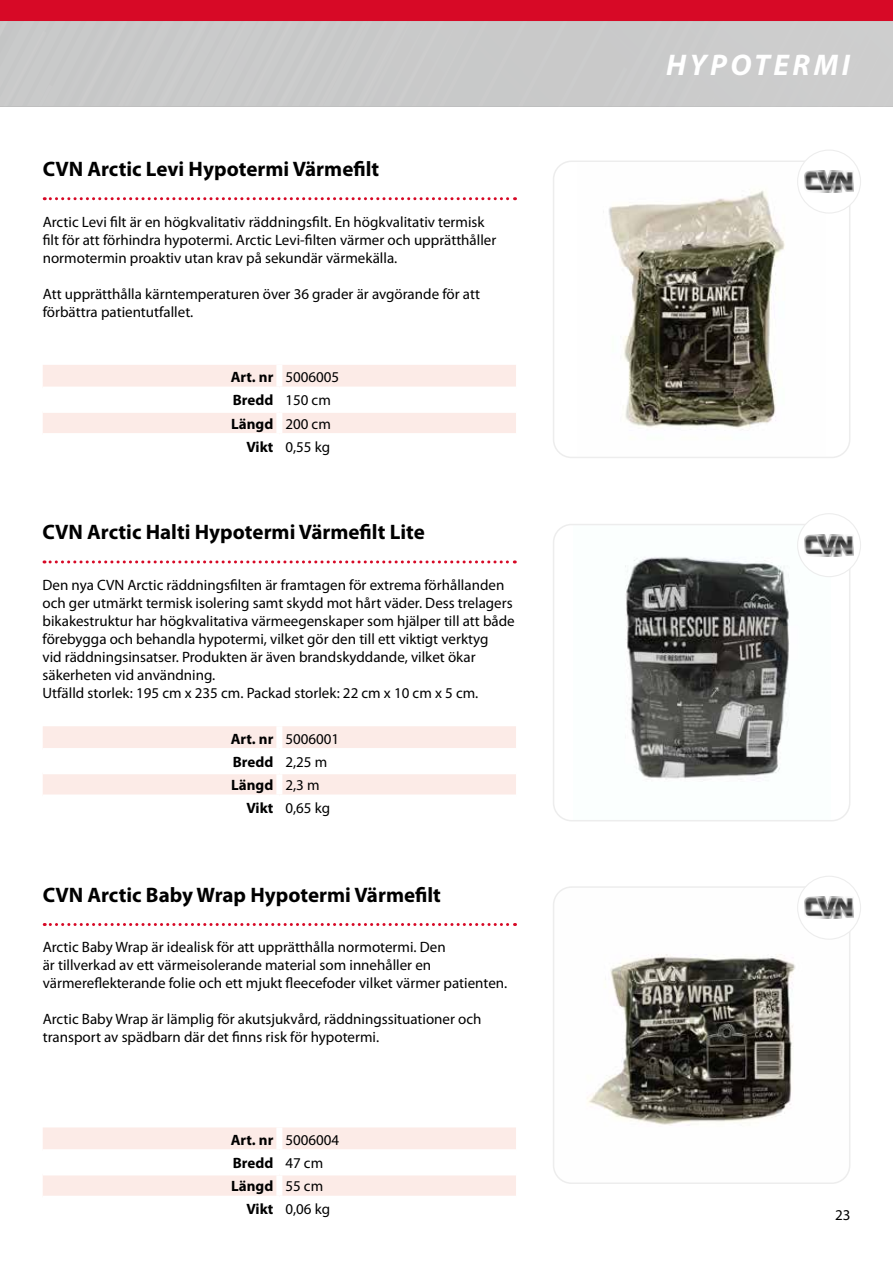
<style>
.page{position:relative;width:893px;height:1263px;background:#fff}
.page>*{position:absolute;margin:0;border:0;box-sizing:border-box;transform-origin:0 0}
.t1{font:italic 700 30px "Myriad Pro";letter-spacing:.12em;color:#fff}
.t2{font:700 21px "Myriad Pro";color:#000}
.t3{font:15px/18px "Myriad Pro";color:#000}
.t4{font:700 15px/23.2px "Myriad Pro";color:#000}
.s1{font-weight:700}
.s2{font-weight:400}
</style>
<div class="page">
<div style="left:0;top:0;width:893px;height:21px;background:#d70926"></div>
<div style="left:0;top:21px;width:893px;height:85px;background:#c9caca"></div>
<svg style="left:44px;top:197px;width:471px;height:3px"></svg>
<svg style="left:44px;top:560px;width:471px;height:3px"></svg>
<svg style="left:43px;top:365px;width:473px;height:68px"></svg>
<div style="left:276px;top:365px;width:6px;height:22px;background:#fff"></div>
<div style="left:276px;top:390px;width:6px;height:20px;background:#fff"></div>
<div style="left:276px;top:413px;width:6px;height:20px;background:#fff"></div>
<hr style="left:43px;top:387px;width:236px;height:3px;background:#fff">
<hr style="left:279px;top:387px;width:237px;height:3px;background:#fff">
<hr style="left:43px;top:410px;width:236px;height:3px;background:#fff">
<hr style="left:279px;top:410px;width:237px;height:3px;background:#fff">
<svg style="left:43px;top:726px;width:473px;height:68px"></svg>
<div style="left:276px;top:726px;width:6px;height:22px;background:#fff"></div>
<div style="left:276px;top:751px;width:6px;height:20px;background:#fff"></div>
<div style="left:276px;top:774px;width:6px;height:20px;background:#fff"></div>
<hr style="left:43px;top:748px;width:236px;height:3px;background:#fff">
<hr style="left:279px;top:748px;width:237px;height:3px;background:#fff">
<hr style="left:43px;top:771px;width:236px;height:3px;background:#fff">
<hr style="left:279px;top:771px;width:237px;height:3px;background:#fff">
<img style="left:556px;top:889px;width:294px;height:292px">
<div style="left:553px;top:886px;width:297px;height:298px;border:2px solid #ededed;border-radius:18px"></div>
<svg style="left:44px;top:923px;width:471px;height:3px"></svg>
<svg style="left:43px;top:1127px;width:473px;height:69px"></svg>
<div style="left:276px;top:1127px;width:6px;height:22px;background:#fff"></div>
<div style="left:276px;top:1152px;width:6px;height:20px;background:#fff"></div>
<div style="left:276px;top:1175px;width:6px;height:21px;background:#fff"></div>
<hr style="left:43px;top:1149px;width:236px;height:3px;background:#fff">
<hr style="left:279px;top:1149px;width:237px;height:3px;background:#fff">
<hr style="left:43px;top:1172px;width:236px;height:3px;background:#fff">
<hr style="left:279px;top:1172px;width:237px;height:3px;background:#fff">
<img style="left:608px;top:164px;width:212px;height:266px">
<div style="left:553px;top:161px;width:297px;height:297px;border:2px solid #ededed;border-radius:18px"></div>
<img style="left:625px;top:527px;width:192px;height:252px">
<div style="left:553px;top:524px;width:297px;height:297px;border:2px solid #ededed;border-radius:18px"></div>
<div style="left:798px;top:876px;width:62px;height:63px;background:#fff;border-radius:50%"></div>
<img style="left:805px;top:896px;width:48px;height:23px">
<div style="left:797px;top:876px;width:64px;height:64px;border:1px solid #ededed;border-radius:50%"></div>
<div style="left:798px;top:514px;width:62px;height:63px;background:#fff;border-radius:50%"></div>
<img style="left:805px;top:534px;width:48px;height:22px">
<div style="left:797px;top:513px;width:64px;height:64px;border:1px solid #ededed;border-radius:50%"></div>
<div style="left:798px;top:150px;width:62px;height:63px;background:#fff;border-radius:50%"></div>
<img style="left:805px;top:170px;width:48px;height:23px">
<div style="left:797px;top:150px;width:64px;height:64px;border:1px solid #ededed;border-radius:50%"></div>
<h2 class="t2" style="left:43px;top:155px;width:338px">CVN Arctic Levi Hypotermi Värmefilt</h2>
<p class="t3" style="left:43px;top:212px;width:455px">Arctic Levi filt är en högkvalitativ räddningsfilt. En högkvalitativ termisk filt för att förhindra hypotermi. Arctic Levi-filten värmer och upprätthåller normotermin proaktiv utan krav på sekundär värmekälla.</p>
<p class="t3" style="left:43px;top:284px;width:439px">Att upprätthålla kärntemperaturen över 36 grader är avgörande för att förbättra patientutfallet.</p>
<p class="t3" style="left:231px;top:365px;width:110px;line-height:23.2px;text-align:center"><span class="s1">Art. nr</span> 5006005<br><span class="s1">Bredd</span> 150 cm<br><span class="s1">Längd</span> 200 cm<br><span class="s1">Vikt</span> 0,55 kg</p>
<h2 class="t2" style="left:43px;top:518px;width:384px">CVN Arctic Halti Hypotermi Värmefilt Lite</h2>
<p class="t3" style="left:43px;top:576px;width:474px">Den nya CVN Arctic räddningsfilten är framtagen för extrema förhållanden och ger utmärkt termisk isolering samt skydd mot hårt väder. Dess trelagers bikakestruktur har högkvalitativa värmeegenskaper som hjälper till att både förebygga och behandla hypotermi, vilket gör den till ett viktigt verktyg<br>vid räddningsinsatser. Produkten är även brandskyddande, vilket ökar säkerheten vid användning.<br>Utfälld storlek: 195 cm x 235 cm. Packad storlek: 22 cm x 10 cm x 5 cm.</p>
<p class="t4" style="left:231px;top:726px;width:110px">Art. nr <span class="s2">5006001<br></span>Bredd <span class="s2">2,25 m<br></span>Längd <span class="s2">2,3 m</span></p>
<p class="t3" style="left:246px;top:799px;width:85px"><span class="s1">Vikt</span> 0,65 kg</p>
<h2 class="t2" style="left:43px;top:881px;width:400px">CVN Arctic Baby Wrap Hypotermi Värmefilt</h2>
<p class="t3" style="left:43px;top:938px;width:466px">Arctic Baby Wrap är idealisk för att upprätthålla normotermi. Den<br>är tillverkad av ett värmeisolerande material som innehåller en värmereflekterande folie och ett mjukt fleecefoder vilket värmer patienten.</p>
<p class="t3" style="left:43px;top:1010px;width:440px">Arctic Baby Wrap är lämplig för akutsjukvård, räddningssituationer och transport av spädbarn där det finns risk för hypotermi.</p>
<p class="t4" style="left:231px;top:1127px;width:110px">Art. nr <span class="s2">5006004<br></span>Bredd <span class="s2">47 cm<br></span>Längd <span class="s2">55 cm</span></p>
<p class="t3" style="left:246px;top:1200px;width:85px"><span class="s1">Vikt</span> 0,06 kg</p>
<h1 class="t1" style="left:666px;top:45px;width:185px">HYPOTERMI</h1>
<p class="t3" style="left:835px;top:1206px;width:17px">23</p>
</div>
